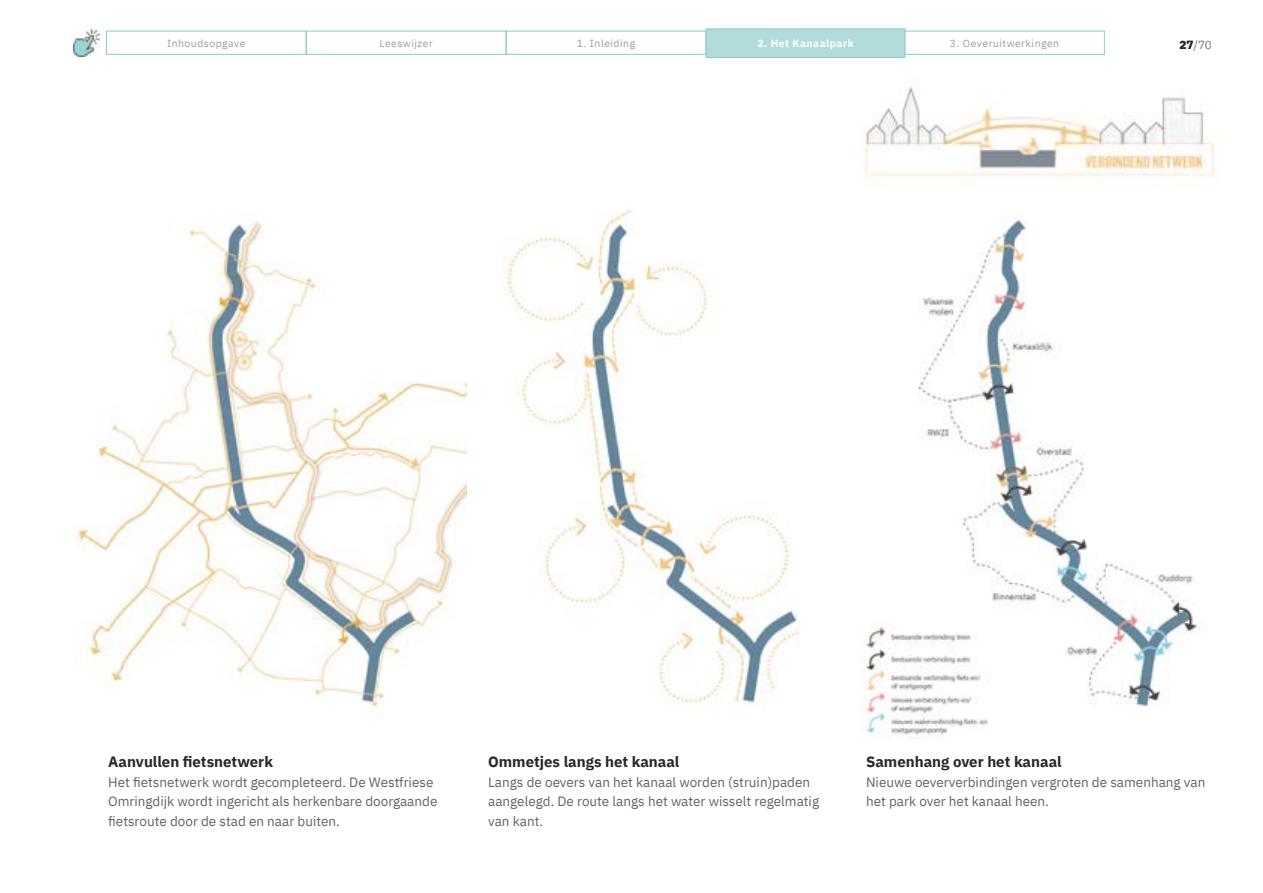
<style>
.page{position:relative;width:1263px;height:893px;background:#fff}
.page>*{position:absolute;margin:0;border:0;box-sizing:border-box;transform-origin:0 0}
.t1{font:700 15px "IBM Plex Sans";color:#282827}
.t2{font:13.5px/19.5px "IBM Plex Sans";color:#646363}
.t3{font:11.7px "IBM Plex Sans";color:#9d9d9c}
.t4{font:10.35px "IBM Plex Sans";letter-spacing:.05em;color:#9d9d9c}
.t5{font:700 10.35px "IBM Plex Sans";letter-spacing:.05em;color:#fff}
.s1{font-weight:700;color:#282827}
</style>
<div class="page">
<img style="left:73px;top:30px;width:27px;height:26px">
<div style="left:106px;top:31px;width:200px;height:24px;border:1px solid #89ccca"></div>
<div style="left:306px;top:31px;width:200px;height:24px;border:1px solid #89ccca"></div>
<div style="left:506px;top:31px;width:200px;height:24px;border:1px solid #89ccca"></div>
<div style="left:904px;top:31px;width:200px;height:24px;border:1px solid #89ccca"></div>
<div style="left:706px;top:29px;width:199px;height:28px;background:#b2dcdb"></div>
<div style="left:706px;top:29px;width:199px;height:29px;border:1px solid #89ccca"></div>
<img style="left:506px;top:210px;width:293px;height:495px">
<img style="left:77px;top:221px;width:389px;height:493px">
<img style="left:861px;top:215px;width:336px;height:524px">
<img style="left:865px;top:86px;width:355px;height:97px">
<p class="t4" style="left:167px;top:35px;width:80px">Inhoudsopgave</p>
<p class="t4" style="left:379px;top:35px;width:55px">Leeswijzer</p>
<p class="t4" style="left:577px;top:35px;width:60px">1. Inleiding</p>
<p class="t5" style="left:757px;top:35px;width:98px">2. Het Kanaalpark</p>
<p class="t4" style="left:950px;top:35px;width:111px">3. Oeveruitwerkingen</p>
<p class="t3" style="left:1179px;top:36px;width:34px"><span class="s1">27</span>/70</p>
<p class="t1" style="left:108px;top:750px;width:166px">Aanvullen fietsnetwerk</p>
<p class="t2" style="left:108px;top:771px;width:331px">Het fietsnetwerk wordt gecompleteerd. De Westfriese<br>Omringdijk wordt ingericht als herkenbare doorgaande fietsroute door de stad en naar buiten.</p>
<p class="t1" style="left:488px;top:750px;width:193px">Ommetjes langs het kanaal</p>
<p class="t2" style="left:488px;top:771px;width:332px">Langs de oevers van het kanaal worden (struin)paden aangelegd. De route langs het water wisselt regelmatig van kant.</p>
<p class="t1" style="left:866px;top:750px;width:197px">Samenhang over het kanaal</p>
<p class="t2" style="left:866px;top:771px;width:341px">Nieuwe oeververbindingen vergroten de samenhang van het park over het kanaal heen.</p>
</div>
